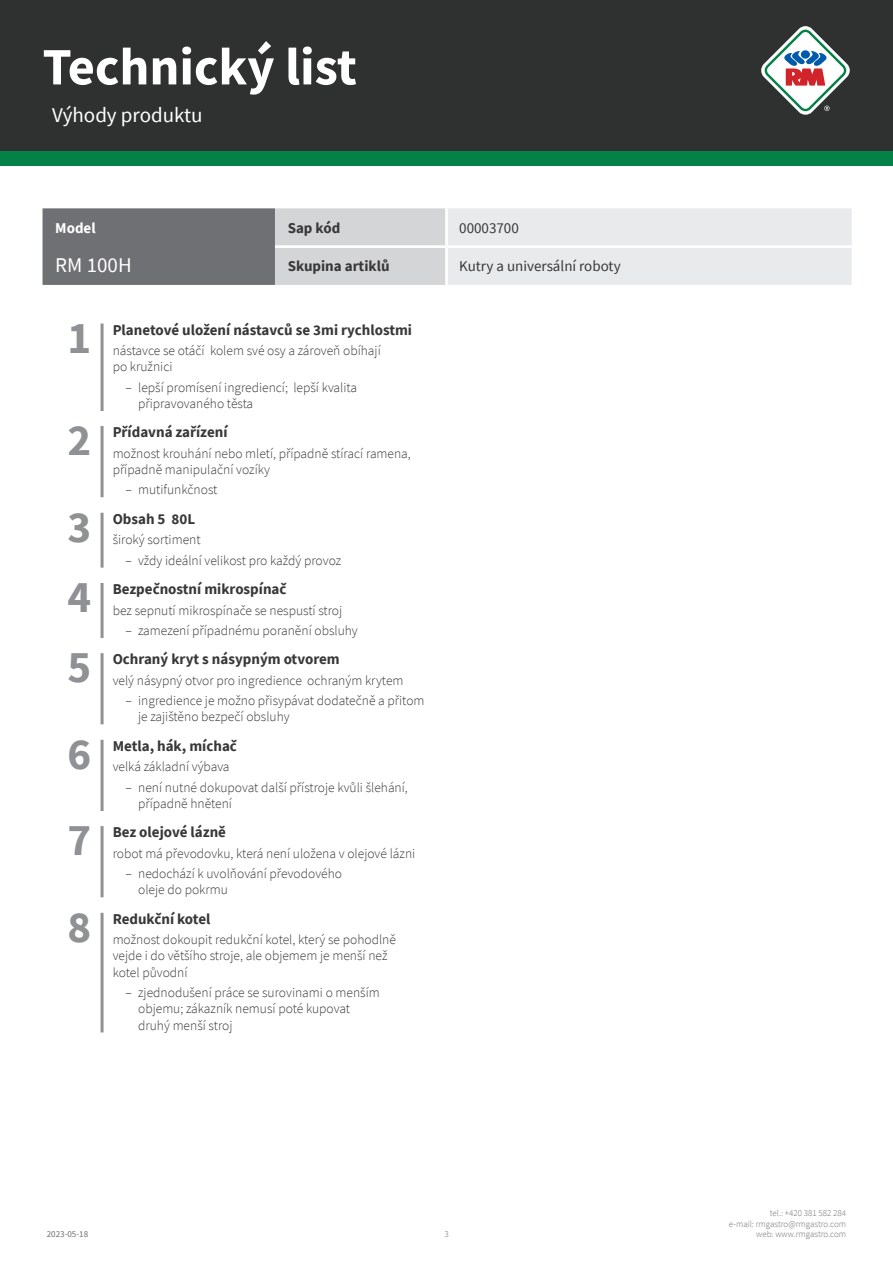
<style>
.page{position:relative;width:893px;height:1263px;background:#fff}
.page>*{position:absolute;margin:0;border:0;box-sizing:border-box;transform-origin:0 0}
.t1{font:700 52.5px "Source Sans Pro";color:#fff}
.TraitNr{font:700 45px "Source Sans Pro";color:#8f9194}
.kapitola{font:21px "Source Sans Pro";color:#fff}
.tabulka_-_headline{font:21px "Source Sans Pro";color:#fff}
.TraitParameter{font:700 15px "Source Sans Pro";color:#383839}
.tabulka_-_text{font:15px "Source Sans Pro";color:#383839}
.tabulka_-_text-2{font:700 15px "Source Sans Pro";color:#383839}
.tabulka_-_text-3{font:700 15px "Source Sans Pro";color:#fff}
.TraitAdventage{font:300 13.5px/16.2px "Source Sans Pro";color:#383839}
.t2{font:300 9px/10.8px "Source Sans Pro";color:#6f7073;text-align:right}
.t3{font:9px "Source Sans Pro";color:#6f7073}
</style>
<div class="page">
<div style="left:0;top:0;width:893px;height:166px;background:#048146"></div>
<div style="left:0;top:0;width:893px;height:151px;background:#2f3131"></div>
<svg style="left:761px;top:26px;width:89px;height:89px"></svg>
<hr style="left:101px;top:323px;width:3px;height:88px;background:#8f9194">
<hr style="left:101px;top:426px;width:3px;height:71px;background:#8f9194">
<hr style="left:101px;top:512px;width:3px;height:56px;background:#8f9194">
<hr style="left:101px;top:583px;width:3px;height:55px;background:#8f9194">
<hr style="left:101px;top:653px;width:3px;height:71px;background:#8f9194">
<hr style="left:101px;top:739px;width:3px;height:72px;background:#8f9194">
<hr style="left:101px;top:826px;width:3px;height:71px;background:#8f9194">
<hr style="left:101px;top:912px;width:3px;height:121px;background:#8f9194">
<svg style="left:43px;top:208px;width:809px;height:77px;background:#c0c1c3"></svg>
<hr style="left:445px;top:208px;width:3px;height:37px;background:#fff">
<hr style="left:275px;top:245px;width:171px;height:3px;background:#fff">
<hr style="left:446px;top:245px;width:406px;height:3px;background:#fff">
<hr style="left:445px;top:248px;width:3px;height:37px;background:#fff">
<h1 class="t1" style="left:43px;top:31px;width:316px">Technický list</h1>
<p class="kapitola" style="left:52px;top:101px;width:152px">Výhody produktu</p>
<p class="tabulka_-_text-3" style="left:55px;top:218px;width:42px">Model</p>
<p class="tabulka_-_text-2" style="left:288px;top:218px;width:54px">Sap kód</p>
<p class="tabulka_-_text" style="left:459px;top:219px;width:61px">00003700</p>
<p class="tabulka_-_headline" style="left:55px;top:251px;width:78px">RM 100H</p>
<p class="tabulka_-_text-2" style="left:288px;top:256px;width:103px">Skupina artiklů</p>
<p class="tabulka_-_text" style="left:459px;top:257px;width:163px">Kutry a universální roboty</p>
<p class="TraitNr" style="left:68px;top:307px;width:25px">1</p>
<p class="TraitParameter" style="left:113px;top:319px;width:301px">Planetové uložení nástavců se 3mi rychlostmi</p>
<p class="TraitAdventage" style="left:113px;top:342px;width:270px">nástavce se otáčí kolem své osy a zároveň obíhají po kružnici</p>
<p class="TraitAdventage" style="left:138px;top:379px;width:220px;text-indent:-13px">– lepší promísení ingrediencí; lepší kvalita připravovaného těsta</p>
<p class="TraitNr" style="left:68px;top:410px;width:25px">2</p>
<p class="TraitParameter" style="left:113px;top:422px;width:116px">Přídavná zařízení</p>
<p class="TraitAdventage" style="left:113px;top:445px;width:300px">možnost krouhání nebo mletí, případně stírací ramena, případně manipulační vozíky</p>
<p class="TraitAdventage" style="left:125px;top:482px;width:94px">– mutifunkčnost</p>
<p class="TraitNr" style="left:68px;top:496px;width:25px">3</p>
<p class="TraitParameter" style="left:113px;top:509px;width:84px">Obsah 5 80L</p>
<p class="TraitAdventage" style="left:113px;top:532px;width:89px">široký sortiment</p>
<p class="TraitAdventage" style="left:125px;top:552px;width:217px">– vždy ideální velikost pro každý provoz</p>
<p class="TraitNr" style="left:68px;top:567px;width:25px">4</p>
<p class="TraitParameter" style="left:113px;top:579px;width:175px">Bezpečnostní mikrospínač</p>
<p class="TraitAdventage" style="left:113px;top:602px;width:231px">bez sepnutí mikrospínače se nespustí stroj</p>
<p class="TraitAdventage" style="left:125px;top:622px;width:234px">– zamezení případnému poranění obsluhy</p>
<p class="TraitNr" style="left:68px;top:637px;width:25px">5</p>
<p class="TraitParameter" style="left:113px;top:649px;width:229px">Ochraný kryt s násypným otvorem</p>
<p class="TraitAdventage" style="left:113px;top:672px;width:292px">velý násypný otvor pro ingredience ochraným krytem</p>
<p class="TraitAdventage" style="left:138px;top:693px;width:288px;text-indent:-13px">– ingredience je možno přisypávat dodatečně a přitom je zajištěno bezpečí obsluhy</p>
<p class="TraitNr" style="left:68px;top:723px;width:25px">6</p>
<p class="TraitParameter" style="left:113px;top:736px;width:126px">Metla, hák, míchač</p>
<p class="TraitAdventage" style="left:113px;top:759px;width:118px">velká základní výbava</p>
<p class="TraitAdventage" style="left:138px;top:779px;width:271px;text-indent:-13px">– není nutné dokupovat další přístroje kvůli šlehání, případně hnětení</p>
<p class="TraitNr" style="left:68px;top:810px;width:25px">7</p>
<p class="TraitParameter" style="left:113px;top:822px;width:115px">Bez olejové lázně</p>
<p class="TraitAdventage" style="left:113px;top:845px;width:304px">robot má převodovku, která není uložena v olejové lázni</p>
<p class="TraitAdventage" style="left:138px;top:866px;width:205px;text-indent:-13px">– nedochází k uvolňování převodového oleje do pokrmu</p>
<p class="TraitNr" style="left:68px;top:896px;width:25px">8</p>
<p class="TraitParameter" style="left:113px;top:909px;width:99px">Redukční kotel</p>
<p class="TraitAdventage" style="left:113px;top:932px;width:285px">možnost dokoupit redukční kotel, který se pohodlně vejde i do většího stroje, ale objemem je menší než kotel původní</p>
<p class="TraitAdventage" style="left:138px;top:984px;width:243px;text-indent:-13px">– zjednodušení práce se surovinami o menším objemu; zákazník nemusí poté kupovat druhý menší stroj</p>
<p class="t3" style="left:47px;top:1229px;width:43px">2023-05-18</p>
<p class="t2" style="left:444px;top:1229px;width:6px">3</p>
<p class="t2" style="left:729px;top:1207px;width:119px">tel.: +420 381 582 284<br>e-mail: rmgastro@rmgastro.com web: www.rmgastro.com</p>
</div>
